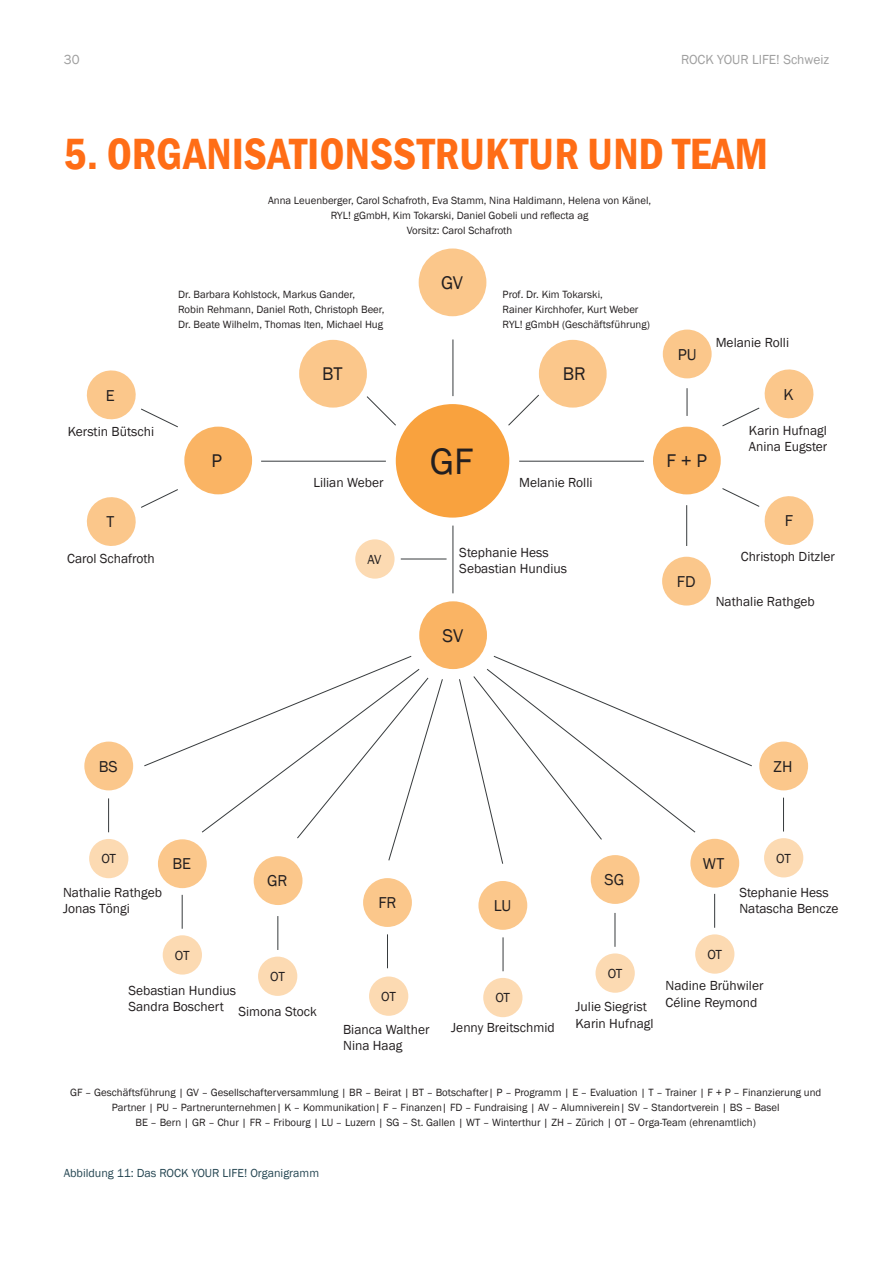
<style>
.page{position:relative;width:893px;height:1263px;background:#fff}
.page>*{position:absolute;margin:0;border:0;box-sizing:border-box;transform-origin:0 0}
.t1{font:600 condensed 45px "Franklin Gothic";color:#ff6d16}
.t2{font:37.8px "Franklin Gothic";color:#231f20}
.t3{font:18.9px "Franklin Gothic";letter-spacing:-.01em;color:#231f20}
.t4{font:16.2px "Franklin Gothic";color:#231f20}
.t5{font:13.5px/16.2px "Franklin Gothic";color:#231f20}
.t6{font:13.5px "Franklin Gothic";color:#9f9f9f}
.t7{font:12px "Franklin Gothic";color:#254652}
.t8{font:10.8px/14.9px "Franklin Gothic";color:#231f20;text-align:center}
</style>
<div class="page">
<div style="left:396px;top:404px;width:113px;height:114px;background:#f9a23e;border-radius:50%"></div>
<div style="left:299px;top:340px;width:68px;height:68px;background:#fbc78b;border-radius:50%"></div>
<div style="left:539px;top:340px;width:68px;height:68px;background:#fbc78b;border-radius:50%"></div>
<div style="left:419px;top:248px;width:67px;height:68px;background:#fbc78b;border-radius:50%"></div>
<div style="left:355px;top:539px;width:40px;height:40px;background:#fcdab2;border-radius:50%"></div>
<hr style="left:453px;top:339px;width:1px;height:57px;background:#373b3d">
<svg style="left:367px;top:396px;width:29px;height:30px"></svg>
<svg style="left:508px;top:395px;width:31px;height:31px"></svg>
<hr style="left:453px;top:526px;width:1px;height:67px;background:#373b3d">
<div style="left:419px;top:601px;width:68px;height:68px;background:#fab464;border-radius:50%"></div>
<hr style="left:401px;top:559px;width:46px;height:1px;background:#373b3d">
<svg style="left:144px;top:656px;width:299px;height:205px"></svg>
<svg style="left:459px;top:656px;width:293px;height:208px"></svg>
<hr style="left:519px;top:461px;width:125px;height:1px;background:#373b3d">
<div style="left:653px;top:427px;width:68px;height:67px;background:#fab464;border-radius:50%"></div>
<div style="left:662px;top:557px;width:49px;height:48px;background:#fbc78b;border-radius:50%"></div>
<div style="left:663px;top:330px;width:49px;height:48px;background:#fbc78b;border-radius:50%"></div>
<hr style="left:686px;top:505px;width:1px;height:41px;background:#373b3d">
<svg style="left:687px;top:388px;width:1px;height:28px"></svg>
<svg style="left:722px;top:488px;width:92px;height:57px"></svg>
<div style="left:184px;top:427px;width:68px;height:67px;background:#fab464;border-radius:50%"></div>
<hr style="left:261px;top:461px;width:125px;height:1px;background:#373b3d">
<svg style="left:722px;top:369px;width:92px;height:57px"></svg>
<svg style="left:86px;top:489px;width:92px;height:57px"></svg>
<svg style="left:86px;top:370px;width:92px;height:57px"></svg>
<div style="left:759px;top:741px;width:49px;height:49px;background:#fbc78b;border-radius:50%"></div>
<div style="left:690px;top:839px;width:49px;height:49px;background:#fbc78b;border-radius:50%"></div>
<div style="left:591px;top:855px;width:49px;height:49px;background:#fbc78b;border-radius:50%"></div>
<div style="left:478px;top:881px;width:49px;height:49px;background:#fbc78b;border-radius:50%"></div>
<div style="left:363px;top:878px;width:49px;height:49px;background:#fbc78b;border-radius:50%"></div>
<div style="left:254px;top:856px;width:48px;height:49px;background:#fbc78b;border-radius:50%"></div>
<div style="left:158px;top:839px;width:49px;height:49px;background:#fbc78b;border-radius:50%"></div>
<div style="left:84px;top:741px;width:49px;height:49px;background:#fbc78b;border-radius:50%"></div>
<div style="left:89px;top:839px;width:39px;height:39px;background:#fcdab2;border-radius:50%"></div>
<div style="left:163px;top:935px;width:39px;height:39px;background:#fcdab2;border-radius:50%"></div>
<div style="left:258px;top:956px;width:39px;height:40px;background:#fcdab2;border-radius:50%"></div>
<div style="left:369px;top:976px;width:39px;height:40px;background:#fcdab2;border-radius:50%"></div>
<div style="left:483px;top:978px;width:39px;height:39px;background:#fcdab2;border-radius:50%"></div>
<div style="left:595px;top:953px;width:40px;height:40px;background:#fcdab2;border-radius:50%"></div>
<div style="left:695px;top:934px;width:39px;height:40px;background:#fcdab2;border-radius:50%"></div>
<div style="left:764px;top:838px;width:39px;height:39px;background:#fcdab2;border-radius:50%"></div>
<hr style="left:108px;top:798px;width:1px;height:34px;background:#373b3d">
<hr style="left:182px;top:895px;width:1px;height:34px;background:#373b3d">
<hr style="left:278px;top:916px;width:1px;height:34px;background:#373b3d">
<hr style="left:503px;top:937px;width:1px;height:34px;background:#373b3d">
<hr style="left:615px;top:913px;width:1px;height:34px;background:#373b3d">
<hr style="left:714px;top:894px;width:1px;height:34px;background:#373b3d">
<hr style="left:783px;top:798px;width:1px;height:33px;background:#373b3d">
<hr style="left:387px;top:934px;width:1px;height:34px;background:#373b3d">
<p class="t6" style="left:64px;top:51px;width:17px">30</p>
<p class="t6" style="left:681px;top:51px;width:150px">ROCK YOUR LIFE! Schweiz</p>
<h1 class="t1" style="left:64px;top:124px;width:706px">5. ORGANISATIONSSTRUKTUR UND TEAM</h1>
<p class="t8" style="left:268px;top:193px;width:385px">Anna Leuenberger, Carol Schafroth, Eva Stamm, Nina Haldimann, Helena von Känel,<br>RYL! gGmbH, Kim Tokarski, Daniel Gobeli und reflecta ag<br>Vorsitz: Carol Schafroth</p>
<p class="t8" style="left:178px;top:287px;width:208px;text-align:left">Dr. Barbara Kohlstock, Markus Gander,<br>Robin Rehmann, Daniel Roth, Christoph Beer,<br>Dr. Beate Wilhelm, Thomas Iten, Michael Hug</p>
<h3 class="t3" style="left:441px;top:271px;width:23px">GV</h3>
<p class="t8" style="left:503px;top:287px;width:149px;text-align:left">Prof. Dr. Kim Tokarski,<br>Rainer Kirchhofer, Kurt Weber<br>RYL! gGmbH (Geschäftsführung)</p>
<h3 class="t3" style="left:322px;top:362px;width:22px">BT</h3>
<h3 class="t3" style="left:563px;top:362px;width:25px">BR</h3>
<h3 class="t4" style="left:678px;top:344px;width:20px">PU</h3>
<p class="t5" style="left:716px;top:334px;width:75px">Melanie Rolli</p>
<h3 class="t4" style="left:106px;top:385px;width:10px">E</h3>
<h3 class="t4" style="left:783px;top:384px;width:12px">K</h3>
<p class="t5" style="left:68px;top:424px;width:88px">Kerstin Bütschi</p>
<h3 class="t3" style="left:211px;top:449px;width:12px">P</h3>
<h2 class="t2" style="left:430px;top:438px;width:45px">GF</h2>
<h3 class="t3" style="left:666px;top:449px;width:42px">F + P</h3>
<p class="t5" style="left:749px;top:422px;width:80px">Karin Hufnagl<br>Anina Eugster</p>
<p class="t5" style="left:313px;top:475px;width:72px">Lilian Weber</p>
<p class="t5" style="left:519px;top:475px;width:75px">Melanie Rolli</p>
<h3 class="t4" style="left:106px;top:512px;width:9px">T</h3>
<h3 class="t4" style="left:785px;top:511px;width:10px">F</h3>
<p class="t5" style="left:67px;top:551px;width:89px">Carol Schafroth</p>
<p class="t5" style="left:367px;top:551px;width:15px">AV</p>
<p class="t5" style="left:459px;top:544px;width:109px">Stephanie Hess<br>Sebastian Hundius</p>
<h3 class="t4" style="left:677px;top:571px;width:20px">FD</h3>
<p class="t5" style="left:741px;top:549px;width:96px">Christoph Ditzler</p>
<p class="t5" style="left:716px;top:594px;width:100px">Nathalie Rathgeb</p>
<h3 class="t3" style="left:443px;top:624px;width:22px">SV</h3>
<h3 class="t4" style="left:99px;top:756px;width:21px">BS</h3>
<h3 class="t4" style="left:774px;top:756px;width:20px">ZH</h3>
<p class="t5" style="left:101px;top:851px;width:16px">OT</p>
<h3 class="t4" style="left:173px;top:854px;width:20px">BE</h3>
<h3 class="t4" style="left:703px;top:853px;width:23px">WT</h3>
<p class="t5" style="left:776px;top:850px;width:16px">OT</p>
<p class="t5" style="left:63px;top:884px;width:100px">Nathalie Rathgeb<br>Jonas Töngi</p>
<h3 class="t4" style="left:267px;top:871px;width:22px">GR</h3>
<h3 class="t4" style="left:378px;top:893px;width:20px">FR</h3>
<h3 class="t4" style="left:494px;top:896px;width:19px">LU</h3>
<h3 class="t4" style="left:605px;top:870px;width:21px">SG</h3>
<p class="t5" style="left:739px;top:884px;width:101px">Stephanie Hess<br>Natascha Bencze</p>
<p class="t5" style="left:175px;top:947px;width:16px">OT</p>
<p class="t5" style="left:707px;top:946px;width:16px">OT</p>
<p class="t5" style="left:270px;top:969px;width:16px">OT</p>
<p class="t5" style="left:128px;top:982px;width:190px">Sebastian Hundius<br>Sandra Boschert Simona Stock</p>
<p class="t5" style="left:381px;top:988px;width:16px">OT</p>
<p class="t5" style="left:495px;top:990px;width:16px">OT</p>
<p class="t5" style="left:343px;top:1021px;width:88px">Bianca Walther<br>Nina Haag</p>
<p class="t5" style="left:451px;top:1019px;width:105px">Jenny Breitschmid</p>
<p class="t5" style="left:608px;top:965px;width:16px">OT</p>
<p class="t5" style="left:575px;top:999px;width:80px">Julie Siegrist<br>Karin Hufnagl</p>
<p class="t5" style="left:666px;top:978px;width:99px">Nadine Brühwiler<br>Céline Reymond</p>
<p class="t8" style="left:70px;top:1085px;width:753px">GF – Geschäftsführung | GV – Gesellschafterversammlung | BR – Beirat | BT – Botschafter| P – Programm | E – Evaluation | T – Trainer | F + P – Finanzierung und<br>Partner | PU – Partnerunternehmen| K – Kommunikation| F – Finanzen| FD – Fundraising | AV – Alumniverein| SV – Standortverein | BS – Basel<br>BE – Bern | GR – Chur | FR – Fribourg | LU – Luzern | SG – St. Gallen | WT – Winterthur | ZH – Zürich | OT – Orga-Team (ehrenamtlich)</p>
<p class="t7" style="left:64px;top:1165px;width:257px">Abbildung 11: Das ROCK YOUR LIFE! Organigramm</p>
</div>
